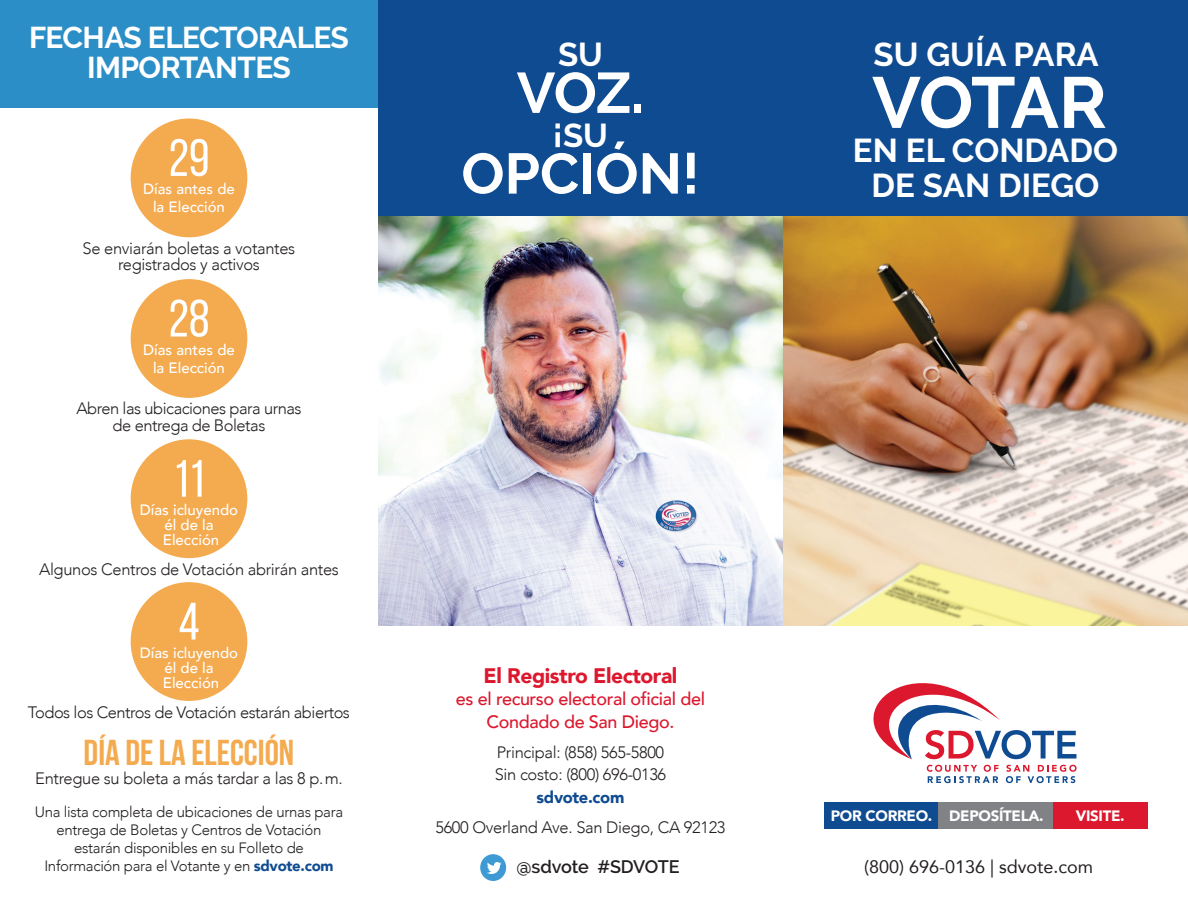
<style>
.page{position:relative;width:1188px;height:918px;background:#fff}
.page>*{position:absolute;margin:0;border:0;box-sizing:border-box;transform-origin:0 0}
.t1{font:700 72px "Raleway";letter-spacing:-.03em;color:#fff}
.t2{font:700 57px "Raleway";color:#fff}
.t3{font:52.5px "Bebas Neue";color:#fff}
.t4{font:700 36px "Bebas Neue";color:#f4aa4f}
.t5{font:700 33px/34.5px "Raleway";color:#fff;text-align:center}
.t6{font:700 30px/30px "Raleway";letter-spacing:-.02em;color:#fff;text-align:center}
.t7{font:900 21px "Avenir";letter-spacing:-.02em;color:#dc182e}
.t8{font:500 18px/22.5px "Avenir";letter-spacing:-.02em;color:#dc182e;text-align:center}
.t9{font:18px "Avenir";color:#231f20}
.Headline{font:600 18px "Raleway";letter-spacing:-.015em;color:#231f20}
.t10{font:300 16.5px/22.5px "Avenir";letter-spacing:-.02em;color:#231f20}
.t11{font:900 16.5px "Avenir";letter-spacing:-.02em;color:#0f4b90}
.t12{font:300 15px/18px "Avenir";letter-spacing:-.02em;color:#231f20;text-align:center}
.t13{font:500 15px/15px "Avenir";color:#fff;text-align:center}
.t14{font:900 15px "Avenir";letter-spacing:-.02em;color:#fff}
.s1{font-weight:900;color:#0f4b90}
</style>
<div class="page">
<div style="left:131px;top:119px;width:116px;height:118px;background:#f4aa4f;border-radius:50%"></div>
<div style="left:131px;top:279px;width:116px;height:119px;background:#f4aa4f;border-radius:50%"></div>
<div style="left:131px;top:439px;width:116px;height:119px;background:#f4aa4f;border-radius:50%"></div>
<div style="left:131px;top:582px;width:116px;height:119px;background:#f4aa4f;border-radius:50%"></div>
<div style="left:0;top:0;width:378px;height:108px;background:#2b8ec6"></div>
<svg style="left:873px;top:683px;width:203px;height:76px"></svg>
<svg style="left:927px;top:765px;width:72px;height:18px"></svg>
<svg style="left:1006px;top:765px;width:71px;height:18px"></svg>
<div style="left:824px;top:802px;width:114px;height:27px;background:#0f4b90"></div>
<div style="left:938px;top:802px;width:115px;height:27px;background:#808285"></div>
<div style="left:1053px;top:802px;width:95px;height:27px;background:#dc182e"></div>
<div style="left:480px;top:854px;width:26px;height:27px;background:#3d9ad5;border-radius:50%"></div>
<svg style="left:487px;top:862px;width:15px;height:12px"></svg>
<img style="left:378px;top:216px;width:810px;height:409px">
<div style="left:783px;top:0;width:405px;height:216px;background:#0f4b90"></div>
<div style="left:378px;top:0;width:405px;height:216px;background:#0f4b90"></div>
<p class="t6" style="left:29px;top:22px;width:321px">FECHAS ELECTORALES<br>IMPORTANTES</p>
<p class="t3" style="left:169px;top:129px;width:42px">29</p>
<p class="t13" style="left:143px;top:179px;width:93px;line-height:18px">Días antes de la Elección</p>
<p class="t10" style="left:83px;top:240px;width:214px;line-height:16.5px;text-align:center">Se enviarán boletas a votantes registrados y activos</p>
<p class="t3" style="left:169px;top:290px;width:42px">28</p>
<p class="t13" style="left:143px;top:340px;width:93px;line-height:18px">Días antes de la Elección</p>
<p class="t10" style="left:76px;top:398px;width:227px">Abren las ubicaciones para urnas</p>
<p class="t10" style="left:113px;top:414px;width:154px">de entrega de Boletas</p>
<p class="t3" style="left:172px;top:450px;width:35px">11</p>
<p class="t13" style="left:140px;top:501px;width:100px">Días icluyendo él de la<br>Elección</p>
<p class="t10" style="left:39px;top:558px;width:301px">Algunos Centros de Votación abrirán antes</p>
<p class="t3" style="left:179px;top:593px;width:22px">4</p>
<p class="t13" style="left:140px;top:644px;width:100px">Días icluyendo él de la<br>Elección</p>
<p class="t10" style="left:28px;top:701px;width:324px">Todos los Centros de Votación estarán abiertos</p>
<p class="t4" style="left:84px;top:733px;width:212px">DÍA DE LA ELECCIÓN</p>
<p class="t10" style="left:35px;top:767px;width:309px">Entregue su boleta a más tardar a las 8 p. m.</p>
<p class="t12" style="left:35px;top:803px;width:310px">Una lista completa de ubicaciones de urnas para entrega de Boletas y Centros de Votación estarán disponibles en su Folleto de Información para el Votante y en <span class="s1">sdvote.com</span></p>
<p class="t5" style="left:558px;top:37px;width:46px">SU</p>
<p class="t2" style="left:517px;top:60px;width:129px">VOZ.</p>
<p class="t5" style="left:553px;top:119px;width:57px">¡SU</p>
<p class="t2" style="left:461px;top:141px;width:240px">OPCIÓN!</p>
<p class="t7" style="left:484px;top:657px;width:195px">El Registro Electoral</p>
<p class="t8" style="left:456px;top:687px;width:251px">es el recurso electoral oficial del<br>Condado de San Diego.</p>
<p class="t10" style="left:495px;top:741px;width:173px">Principal: (858) 565-5800<br>Sin costo: (800) 696-0136</p>
<p class="t11" style="left:537px;top:783px;width:89px">sdvote.com</p>
<p class="t10" style="left:435px;top:816px;width:292px">5600 Overland Ave. San Diego, CA 92123</p>
<p class="Headline" style="left:517px;top:857px;width:165px">@sdvote #SDVOTE</p>
<p class="t5" style="left:873px;top:37px;width:227px">SU GUÍA PARA</p>
<p class="t1" style="left:872px;top:61px;width:236px">VOTAR</p>
<p class="t5" style="left:853px;top:134px;width:267px">EN EL CONDADO<br>DE SAN DIEGO</p>
<p class="t14" style="left:831px;top:803px;width:103px">POR CORREO.</p>
<p class="t14" style="left:949px;top:803px;width:96px">DEPOSÍTELA.</p>
<p class="t14" style="left:1076px;top:803px;width:50px">VISITE.</p>
<p class="t9" style="left:864px;top:852px;width:231px">(800) 696-0136 | sdvote.com</p>
</div>
